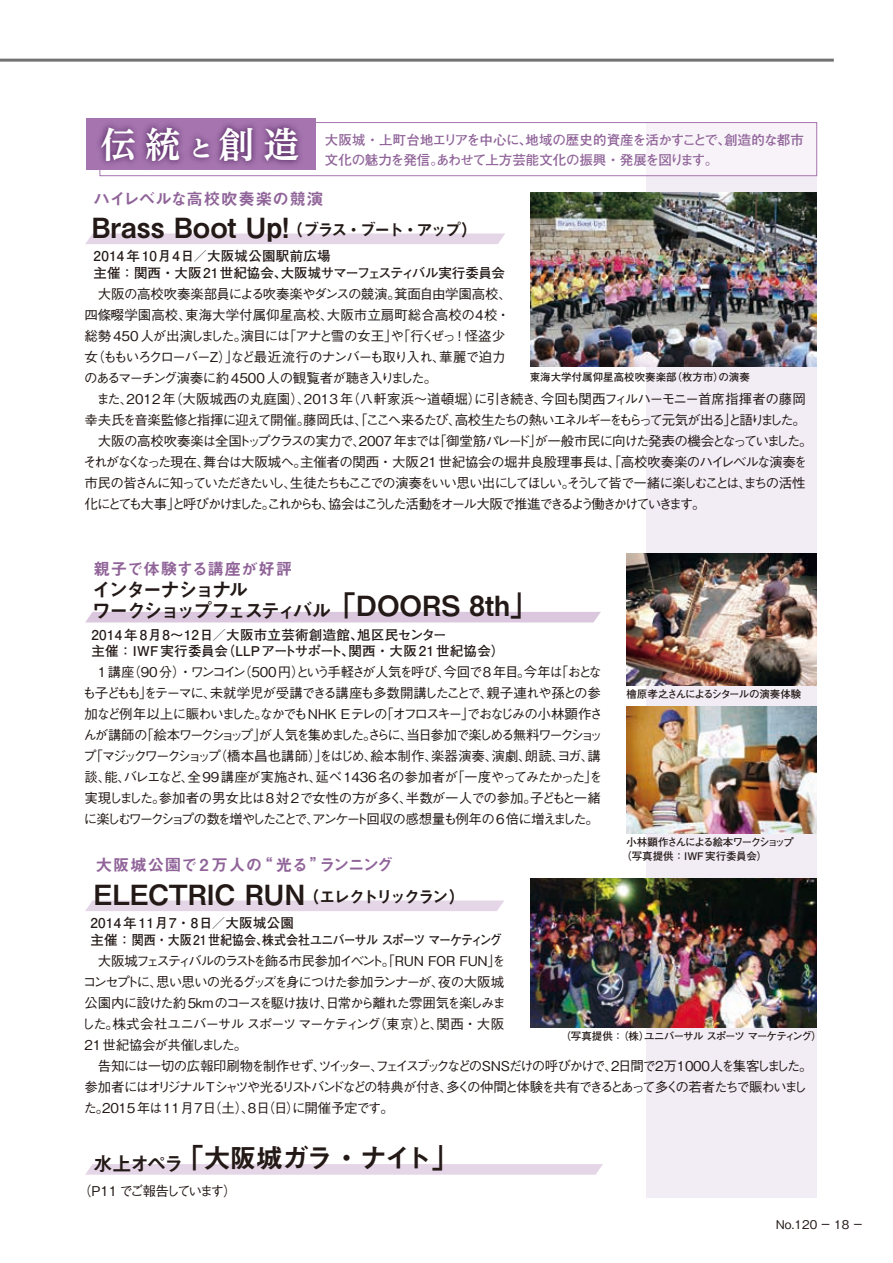
<style>
.page{position:relative;width:893px;height:1263px;background:#fff}
.page>*{position:absolute;margin:0;border:0;box-sizing:border-box;transform-origin:0 0}
.t1{font:700 35.7px "UD Reimin Pro";color:#fff}
.t2{font:27.75px "Midashi Go Pro MB31";color:#231916}
.t3{font:27px "Midashi Go Pro MB31";letter-spacing:-.075em;color:#231916}
.t4{font:19.5px/21px "Midashi Go Pro MB31";letter-spacing:-.14em;color:#231916}
.t5{font:16.5px "Midashi Go Pro MB31";letter-spacing:.02em;color:#906499}
.t6{font:16.5px "Midashi Go Pro MB31";letter-spacing:-.145em;color:#231916}
.t7{font:16.5px "Midashi Go Pro MB31";color:#906499}
.t8{font:500 13.5px/21px "Gothic BBB Pro";letter-spacing:-.09em;color:#231916}
.t9{font:500 13.5px/21px "Gothic BBB Pro";letter-spacing:-.04em;color:#231916}
.t10{font:700 13.5px/16.5px "Futo Go B101 Pro";color:#231916}
.t11{font:700 13.5px "Futo Go B101 Pro";letter-spacing:-.02em;color:#906499}
.t12{font:700 13.5px/16.5px "Futo Go B101 Pro";letter-spacing:.02em;color:#231916}
.t13{font:500 13.5px "Gothic BBB Pro";letter-spacing:-.125em;color:#231916}
.t14{font:500 13.5px "Gothic BBB Pro";letter-spacing:-.13em;color:#231916}
.t15{font:500 13.5px "Gothic BBB Pro";color:#231916}
.t16{font:500 13.5px "Gothic BBB Pro";letter-spacing:-.165em;color:#231916}
.t17{font:500 13.5px "Gothic BBB Pro";letter-spacing:-.16em;color:#231916}
.t18{font:500 12px "Gothic BBB Pro";color:#231916}
.t19{font:700 10.5px/13.5px "Futo Go B101 Pro";letter-spacing:-.025em;color:#231916}
.t20{font:700 10.5px "Futo Go B101 Pro";letter-spacing:-.095em;color:#231916}
.t21{font:700 10.5px "Futo Go B101 Pro";color:#231916}
.t22{font:700 10.5px "Futo Go B101 Pro";letter-spacing:-.075em;color:#231916}
.s1{font-weight:800;font-size:22.5px}
.s2{font-size:27.75px}
.s3{font-size:16.5px}
</style>
<div class="page">
<div style="left:647px;top:123px;width:170px;height:1075px;background:#f2ecf5"></div>
<div style="left:100px;top:123px;width:717px;height:53px;background:#fff"></div>
<div style="left:100px;top:122px;width:717px;height:54px;border:1px solid #a675b0"></div>
<div style="left:86px;top:118px;width:230px;height:51px;background:#a675b0"></div>
<img style="left:91px;top:122px;width:227px;height:55px">
<img style="left:531px;top:193px;width:285px;height:174px">
<svg style="left:85px;top:233px;width:420px;height:11px;background:#e5d7e8"></svg>
<img style="left:531px;top:879px;width:285px;height:148px">
<svg style="left:85px;top:900px;width:419px;height:11px;background:#e5d7e8"></svg>
<img style="left:626px;top:554px;width:190px;height:131px">
<img style="left:626px;top:707px;width:190px;height:126px">
<div style="left:85px;top:612px;width:516px;height:10px;background:#dbc8df"></div>
<svg style="left:85px;top:1164px;width:518px;height:11px;background:#e5d7e8"></svg>
<hr style="left:0;top:59px;width:834px;height:3px;background:#727272">
<h1 class="t1" style="left:100px;top:115px;width:200px">伝統<span class="s1">と</span>創造</h1>
<p class="t11" style="left:325px;top:129px;width:481px">大阪城・上町台地エリアを中心に、地域の歴史的資産を活かすことで、創造的な都市</p>
<p class="t11" style="left:325px;top:149px;width:395px">文化の魅力を発信。あわせて上方芸能文化の振興・発展を図ります。</p>
<p class="t5" style="left:94px;top:185px;width:231px">ハイレベルな高校吹奏楽の競演</p>
<p class="t6" style="left:91px;top:217px;width:388px"><span class="s2">Brass Boot Up!</span> （ブラス・ブート・アップ）</p>
<p class="t10" style="left:94px;top:246px;width:413px">2014年10月4日／大阪城公園駅前広場<br>主催：関西・大阪21世紀協会、大阪城サマーフェスティバル実行委員会</p>
<p class="t9" style="left:84px;top:281px;width:429px;text-indent:14px">大阪の高校吹奏楽部員による吹奏楽やダンスの競演。箕面自由学園高校、四條畷学園高校、東海大学付属仰星高校、大阪市立扇町総合高校の4校・総勢 450 人が出演しました。演目には「アナと雪の女王」や「行くぜっ！怪盗少女（ももいろクローバーZ）」など最近流行のナンバーも取り入れ、華麗で迫力のあるマーチング演奏に約 4500 人の観覧者が聴き入りました。</p>
<p class="t15" style="left:96px;top:388px;width:711px">また、2012年（大阪城西の丸庭園）、2013年（八軒家浜～道頓堀）に引き続き、今回も関西フィルハーモニー首席指揮者の藤岡</p>
<p class="t13" style="left:84px;top:409px;width:723px">幸夫氏を音楽監修と指揮に迎えて開催。藤岡氏は、「ここへ来るたび、高校生たちの熱いエネルギーをもらって元気が出る」と語りました。</p>
<p class="t8" style="left:98px;top:428px;width:716px">大阪の高校吹奏楽は全国トップクラスの実力で、2007 年までは「御堂筋パレード」が一般市民に向けた発表の機会となっていました。</p>
<p class="t9" style="left:83px;top:449px;width:726px">それがなくなった現在、舞台は大阪城へ。主催者の関西・大阪21世紀協会の堀井良殷理事長は、「高校吹奏楽のハイレベルな演奏を</p>
<p class="t14" style="left:84px;top:472px;width:723px">市民の皆さんに知っていただきたいし、生徒たちもここでの演奏をいい思い出にしてほしい。そうして皆で一緒に楽しむことは、まちの活性</p>
<p class="t16" style="left:84px;top:493px;width:623px">化にとても大事」と呼びかけました。これからも、協会はこうした活動をオール大阪で推進できるよう働きかけていきます。</p>
<p class="t21" style="left:530px;top:368px;width:222px">東海大学付属仰星高校吹奏楽部（枚方市）の演奏</p>
<p class="t7" style="left:94px;top:555px;width:200px">親子で体験する講座が好評</p>
<h3 class="t4" style="left:92px;top:577px;width:241px">インターナショナル<br>ワークショップフェスティバル</h3>
<h2 class="t2" style="left:328px;top:583px;width:211px">「DOORS 8th」</h2>
<p class="t12" style="left:91px;top:624px;width:415px">2014年8月8～12日／大阪市立芸術創造館、旭区民センター<br>主催：IWF実行委員会（LLPアートサポート、関西・大阪21世紀協会）</p>
<p class="t8" style="left:83px;top:660px;width:522px;text-indent:15px">1 講座（90 分）・ワンコイン（500 円）という手軽さが人気を呼び、今回で8 年目。今年は「おとなも子どもも」をテーマに、未就学児が受講できる講座も多数開講したことで、親子連れや孫との参加など例年以上に賑わいました。なかでもNHK E テレの「オフロスキー」でおなじみの小林顕作さんが講師の「絵本ワークショップ」が人気を集めました。さらに、当日参加で楽しめる無料ワークショップ「マジックワークショップ（橋本昌也講師）」をはじめ、絵本制作、楽器演奏、演劇、朗読、ヨガ、講談、能、バレエなど、全 99 講座が実施され、延べ1436 名の参加者が「一度やってみたかった」を実現しました。参加者の男女比は8対2で女性の方が多く、半数が一人での参加。子どもと一緒に楽しむワークショプの数を増やしたことで、アンケート回収の感想量も例年の 6 倍に増えました。</p>
<p class="t5" style="left:96px;top:851px;width:299px">大阪城公園で2 万人の“ 光る”ランニング</p>
<h2 class="t2" style="left:94px;top:872px;width:373px">ELECTRIC RUN <span class="s3">（エレクトリックラン）</span></h2>
<p class="t10" style="left:90px;top:913px;width:413px">2014年11月7・8日／大阪城公園<br>主催：関西・大阪21世紀協会、株式会社ユニバーサル スポーツ マーケティング</p>
<p class="t22" style="left:626px;top:686px;width:176px">檜原孝之さんによるシタールの演奏体験</p>
<p class="t19" style="left:621px;top:834px;width:174px;text-indent:5px">小林顕作さんによる絵本ワークショップ（写真提供：IWF実行委員会）</p>
<p class="t8" style="left:82px;top:948px;width:426px;text-indent:16px">大阪城フェスティバルのラストを飾る市民参加イベント。「RUN FOR FUN」をコンセプトに、思い思いの光るグッズを身につけた参加ランナーが、夜の大阪城公園内に設けた約 5km のコースを駆け抜け、日常から離れた雰囲気を楽しみました。株式会社ユニバーサル スポーツ マーケティング（東京）と、関西・大阪21世紀協会が共催しました。</p>
<p class="t8" style="left:83px;top:1053px;width:731px;text-indent:15px">告知には一切の広報印刷物を制作せず、ツイッター、フェイスブックなどのSNSだけの呼びかけで、2日間で2万1000人を集客しました。参加者にはオリジナル Tシャツや光るリストバンドなどの特典が付き、多くの仲間と体験を共有できるとあって多くの若者たちで賑わいました。2015年は11月7日（土）、8日（日）に開催予定です。</p>
<p class="t20" style="left:560px;top:1028px;width:263px">（写真提供：（株）ユニバーサル スポーツ マーケティング）</p>
<h3 class="t3" style="left:94px;top:1136px;width:366px"><sub>水上オペラ</sub> 「大阪城ガラ・ナイト」</h3>
<p class="t17" style="left:78px;top:1180px;width:160px">（P11 でご報告しています）</p>
<p class="t18" style="left:776px;top:1215px;width:88px">No.120 一 18 一</p>
</div>
